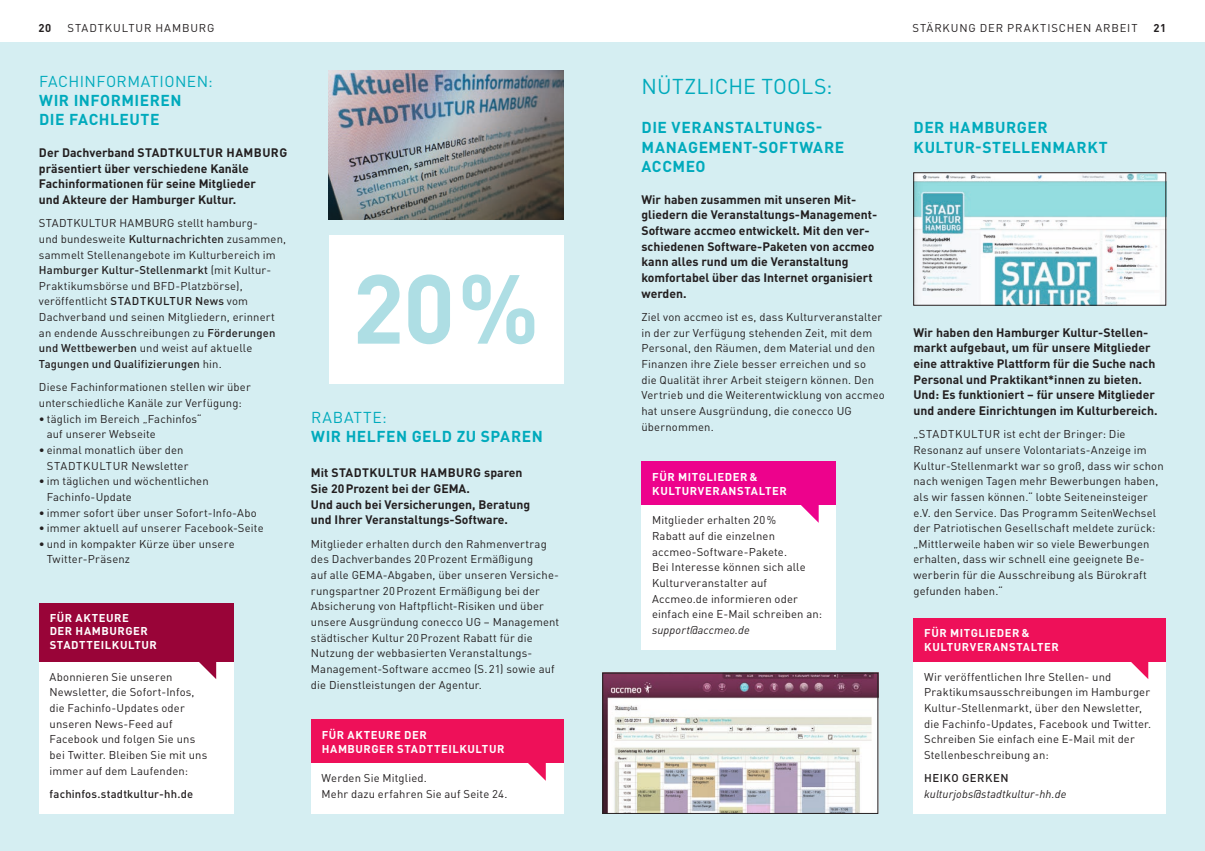
<style>
.page{position:relative;width:1205px;height:851px;background:#fff}
.page>*{position:absolute;margin:0;border:0;box-sizing:border-box;transform-origin:0 0}
.t1{font:21.25px "DINOT";letter-spacing:.005em;color:#00aabc}
.t2{font:700 15.62px/19.4px "DINOT";letter-spacing:.035em;color:#00aabc}
.t3{font:15.62px "DINOT";letter-spacing:.03em;color:#00aabc}
.t4{font:15.62px "DINOT";letter-spacing:.05em;color:#00aabc}
.t5{font:700 12.25px/15.6px "DINOT";color:#231f20}
.t6{font:11.25px/15.6px "DINOT";letter-spacing:.015em;color:#231f20}
.t7{font:700 11.25px/13.5px "DINOT";letter-spacing:.045em;color:#fff}
.t8{font:11.25px "DINOT";letter-spacing:.075em;color:#231f20}
.t9{font:italic 11.25px "DINOT";letter-spacing:.01em;color:#231f20}
.t10{font:500 11.25px "DINOT";letter-spacing:.015em;color:#231f20}
.t11{font:500 11.25px "DINOT";letter-spacing:.045em;color:#231f20}
.t12{font:700 11.25px "DINOT";color:#231f20}
.s1{font-weight:500}
</style>
<div class="page">
<div style="left:0;top:43px;width:602px;height:807px;background:#d5eef2"></div>
<div style="left:602px;top:43px;width:603px;height:807px;background:#d5eef2"></div>
<img style="left:329px;top:71px;width:234px;height:148px">
<div style="left:329px;top:235px;width:234px;height:148px;background:#fff"></div>
<svg style="left:358px;top:274px;width:176px;height:70px"></svg>
<img style="left:915px;top:174px;width:249px;height:129px">
<div style="left:913px;top:172px;width:253px;height:133px;border:1px solid #231f20"></div>
<img style="left:604px;top:674px;width:272px;height:137px">
<div style="left:602px;top:672px;width:276px;height:141px;border:1px solid #231f20"></div>
<div style="left:39px;top:657px;width:195px;height:156px;background:#fff"></div>
<svg style="left:197px;top:661px;width:19px;height:18px"></svg>
<div style="left:39px;top:602px;width:195px;height:59px;background:#990438"></div>
<div style="left:641px;top:501px;width:195px;height:148px;background:#fff"></div>
<svg style="left:801px;top:505px;width:18px;height:17px"></svg>
<div style="left:641px;top:461px;width:195px;height:44px;background:#ed028c"></div>
<div style="left:913px;top:659px;width:253px;height:154px;background:#fff"></div>
<svg style="left:1129px;top:661px;width:19px;height:18px"></svg>
<div style="left:913px;top:618px;width:253px;height:43px;background:#ee1059"></div>
<div style="left:311px;top:760px;width:252px;height:53px;background:#fff"></div>
<svg style="left:528px;top:763px;width:18px;height:17px"></svg>
<div style="left:311px;top:719px;width:252px;height:44px;background:#ee1059"></div>
<p class="t12" style="left:39px;top:20px;width:14px">20</p>
<p class="t8" style="left:67px;top:21px;width:149px">STADTKULTUR HAMBURG</p>
<p class="t8" style="left:912px;top:21px;width:227px">STÄRKUNG DER PRAKTISCHEN ARBEIT</p>
<p class="t12" style="left:1153px;top:20px;width:14px">21</p>
<h2 class="t3" style="left:39px;top:71px;width:175px">FACHINFORMATIONEN:</h2>
<h2 class="t2" style="left:39px;top:90px;width:144px">WIR INFORMIEREN<br>DIE FACHLEUTE</h2>
<p class="t5" style="left:39px;top:144px;width:250px">Der Dachverband STADTKULTUR HAMBURG präsentiert über verschiedene Kanäle Fachinformationen für seine Mitglieder<br>und Akteure der Hamburger Kultur.</p>
<p class="t6" style="left:39px;top:215px;width:249px">STADTKULTUR HAMBURG stellt hamburg-<br>und bundesweite <span class="s1">Kulturnachrichten</span> zusammen, sammelt Stellenangebote im Kulturbereich im <span class="s1">Hamburger Kultur-Stellenmarkt</span> (mit Kultur-Praktikumsbörse und BFD-Platzbörse), veröffentlicht <span class="s1">STADTKULTUR News</span> vom Dachverband und seinen Mitgliedern, erinnert an endende Ausschreibungen zu <span class="s1">Förderungen und Wettbewerben</span> und weist auf aktuelle <span class="s1">Tagungen und Qualifizierungen</span> hin.</p>
<p class="t6" style="left:39px;top:379px;width:213px">Diese Fachinformationen stellen wir über unterschiedliche Kanäle zur Verfügung:</p>
<p class="t6" style="left:47px;top:410px;width:156px;text-indent:-8px">• täglich im Bereich „Fachinfos“ auf unserer Webseite</p>
<p class="t6" style="left:47px;top:442px;width:143px;text-indent:-8px">• einmal monatlich über den<br>STADTKULTUR Newsletter</p>
<p class="t6" style="left:47px;top:473px;width:163px;text-indent:-8px">• im täglichen und wöchentlichen<br>Fachinfo-Update</p>
<p class="t6" style="left:39px;top:504px;width:219px">• immer sofort über unser Sofort-Info-Abo</p>
<p class="t6" style="left:39px;top:520px;width:226px">• immer aktuell auf unserer Facebook-Seite</p>
<p class="t6" style="left:47px;top:535px;width:189px;text-indent:-8px">• und in kompakter Kürze über unsere<br>Twitter-Präsenz</p>
<p class="t7" style="left:50px;top:610px;width:109px">FÜR AKTEURE<br>DER HAMBURGER<br>STADTTEILKULTUR</p>
<p class="t6" style="left:50px;top:668px;width:159px">Abonnieren Sie unseren<br>Newsletter, die Sofort-Infos, die Fachinfo-Updates oder unseren News-Feed auf<br>Facebook und folgen Sie uns bei Twitter. Bleiben Sie mit uns immer auf dem Laufenden:</p>
<p class="t10" style="left:50px;top:786px;width:145px">fachinfos.stadtkultur-hh.de</p>
<h2 class="t4" style="left:311px;top:407px;width:77px">RABATTE:</h2>
<h2 class="t2" style="left:311px;top:426px;width:233px">WIR HELFEN GELD ZU SPAREN</h2>
<p class="t5" style="left:311px;top:465px;width:221px">Mit STADTKULTUR HAMBURG sparen Sie 20Prozent bei der GEMA.<br>Und auch bei Versicherungen, Beratung und Ihrer Veranstaltungs-Software.</p>
<p class="t6" style="left:311px;top:535px;width:250px">Mitglieder erhalten durch den Rahmenvertrag des Dachverbandes 20Prozent Ermäßigung<br>auf alle GEMA-Abgaben, über unseren Versiche&shy;rungspartner 20Prozent Ermäßigung bei der Absicherung von Haftpflicht-Risiken und über unsere Ausgründung conecco UG – Management städtischer Kultur 20Prozent Rabatt für die Nutzung der webbasierten Veranstaltungs-Management-Software accmeo (S. 21) sowie auf die Dienstleistungen der Agentur.</p>
<p class="t7" style="left:322px;top:727px;width:184px">FÜR AKTEURE DER<br>HAMBURGER STADTTEILKULTUR</p>
<p class="t6" style="left:322px;top:770px;width:185px">Werden Sie Mitglied.<br>Mehr dazu erfahren Sie auf Seite 24.</p>
<h1 class="t1" style="left:641px;top:73px;width:192px">NÜTZLICHE TOOLS:</h1>
<h2 class="t2" style="left:641px;top:118px;width:204px">DIE VERANSTALTUNGS-<br>MANAGEMENT-SOFTWARE<br>ACCMEO</h2>
<p class="t5" style="left:641px;top:191px;width:236px">Wir haben zusammen mit unseren Mit&shy;gliedern die Veranstaltungs-Management-Software accmeo entwickelt. Mit den ver&shy;schiedenen Software-Paketen von accmeo kann alles rund um die Veranstaltung komfortabel über das Internet organisiert werden.</p>
<p class="t6" style="left:641px;top:309px;width:245px">Ziel von accmeo ist es, dass Kulturveranstalter in der zur Verfügung stehenden Zeit, mit dem Personal, den Räumen, dem Material und den Finanzen ihre Ziele besser erreichen und so<br>die Qualität ihrer Arbeit steigern können. Den Vertrieb und die Weiterentwicklung von accmeo hat unsere Ausgründung, die conecco UG übernommen.</p>
<p class="t7" style="left:652px;top:470px;width:136px">FÜR MITGLIEDER &amp;<br>KULTURVERANSTALTER</p>
<p class="t6" style="left:652px;top:512px;width:171px">Mitglieder erhalten 20%<br>Rabatt auf die einzelnen accmeo-Software-Pakete.<br>Bei Interesse können sich alle<br>Kulturveranstalter auf<br>Accmeo.de informieren oder einfach eine E-Mail schreiben an:</p>
<p class="t9" style="left:652px;top:622px;width:99px">support@accmeo.de</p>
<h2 class="t2" style="left:913px;top:118px;width:196px">DER HAMBURGER<br>KULTUR-STELLENMARKT</h2>
<p class="t5" style="left:913px;top:324px;width:246px">Wir haben den Hamburger Kultur-Stellen&shy;markt aufgebaut, um für unsere Mitglieder eine attraktive Plattform für die Suche nach Personal und Praktikant*innen zu bieten.<br>Und: Es funktioniert – für unsere Mitglieder und andere Einrichtungen im Kulturbereich.</p>
<p class="t6" style="left:913px;top:426px;width:252px">„STADTKULTUR ist echt der Bringer: Die Resonanz auf unsere Volontariats-Anzeige im Kultur-Stellenmarkt war so groß, dass wir schon nach wenigen Tagen mehr Bewerbungen haben, als wir fassen können.“ lobte Seiteneinsteiger e.V. den Service. Das Programm SeitenWechsel der Patriotischen Gesellschaft meldete zurück: „Mittlerweile haben wir so viele Bewerbungen erhalten, dass wir schnell eine geeignete Be&shy;werberin für die Ausschreibung als Bürokraft gefunden haben.“</p>
<p class="t7" style="left:924px;top:626px;width:136px">FÜR MITGLIEDER &amp;<br>KULTURVERANSTALTER</p>
<p class="t6" style="left:924px;top:668px;width:227px">Wir veröffentlichen Ihre Stellen- und Praktikumsausschreibungen im Hamburger Kultur-Stellenmarkt, über den Newsletter, die Fachinfo-Updates, Facebook und Twitter.<br>Schreiben Sie einfach eine E-Mail mit der Stellenbeschreibung an:</p>
<p class="t11" style="left:924px;top:771px;width:86px">HEIKO GERKEN</p>
<p class="t9" style="left:924px;top:786px;width:144px">kulturjobs@stadtkultur-hh.de</p>
</div>
